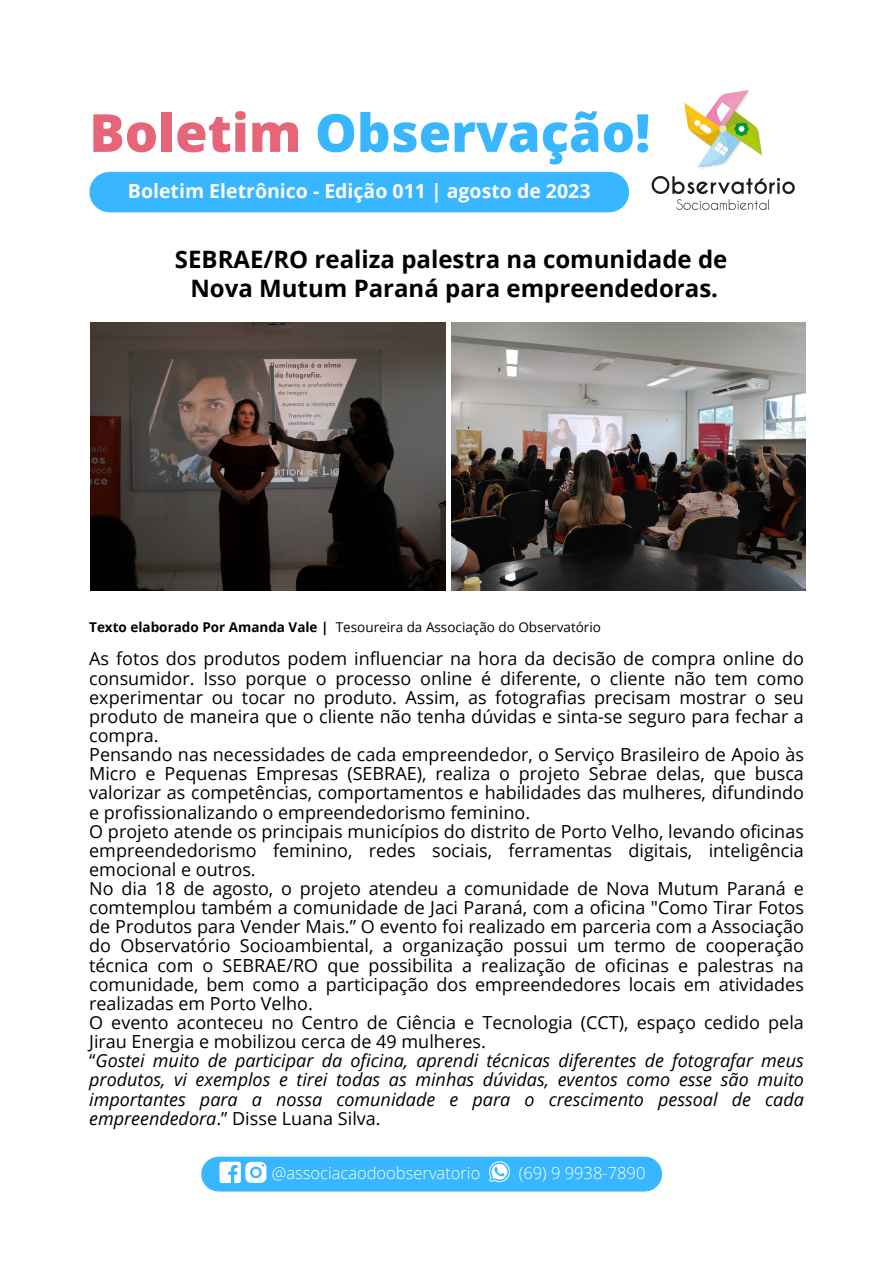
<style>
.page{position:relative;width:893px;height:1264px;background:#fff}
.page>*{position:absolute;margin:0;border:0;box-sizing:border-box;transform-origin:0 0}
.t1{font:800 52.5px "Open Sans";color:#38b6ff}
.t2{font:700 24px/29.2px "Open Sans";color:#000;text-align:center}
.t3{font:700 19.5px "Open Sans";color:#fff}
.t4{font:18px/19.2px "Open Sans";color:#000}
.t5{font:300 16.5px "Open Sans";color:#fff}
.t6{font:13.5px "Open Sans";color:#000}
.s1{color:#e76579}
.s2{font-weight:700}
.s3{font-style:italic}
</style>
<div class="page">
<div style="left:110px;top:172px;width:499px;height:40px;background:#38b6ff"></div>
<img style="left:651px;top:90px;width:144px;height:120px">
<div style="left:219px;top:1156px;width:425px;height:35px;background:#38b6ff"></div>
<svg style="left:219px;top:1161px;width:47px;height:22px"></svg>
<svg style="left:489px;top:1161px;width:21px;height:21px"></svg>
<img style="left:91px;top:322px;width:354px;height:268px">
<img style="left:451px;top:322px;width:354px;height:268px">
<h3 class="t1" style="left:89px;top:96px;width:562px"><span class="s1">Boletim</span> Observação!</h3>
<h2 class="t3" style="left:128px;top:177px;width:464px">Boletim Eletrônico - Edição 011 | agosto de 2023</h2>
<h1 class="t2" style="left:175px;top:244px;width:554px">SEBRAE/RO realiza palestra na comunidade de<br>Nova Mutum Paraná para empreendedoras.</h1>
<p class="t6" style="left:89px;top:618px;width:513px"><span class="s2">Texto elaborado Por Amanda Vale |</span> Tesoureira da Associação do Observatório</p>
<p class="t4" style="left:89px;top:649px;width:716px">As fotos dos produtos podem influenciar na hora da decisão de compra online do consumidor. Isso porque o processo online é diferente, o cliente não tem como experimentar ou tocar no produto. Assim, as fotografias precisam mostrar o seu produto de maneira que o cliente não tenha dúvidas e sinta-se seguro para fechar a compra.<br>Pensando nas necessidades de cada empreendedor, o Serviço Brasileiro de Apoio às Micro e Pequenas Empresas (SEBRAE), realiza o projeto Sebrae delas, que busca valorizar as competências, comportamentos e habilidades das mulheres, difundindo e profissionalizando o empreendedorismo feminino.<br>O projeto atende os principais municípios do distrito de Porto Velho, levando oficinas empreendedorismo feminino, redes sociais, ferramentas digitais, inteligência emocional e outros.<br>No dia 18 de agosto, o projeto atendeu a comunidade de Nova Mutum Paraná e comtemplou também a comunidade de Jaci Paraná, com a oficina "Como Tirar Fotos de Produtos para Vender Mais.” O evento foi realizado em parceria com a Associação do Observatório Socioambiental, a organização possui um termo de cooperação técnica com o SEBRAE/RO que possibilita a realização de oficinas e palestras na comunidade, bem como a participação dos empreendedores locais em atividades realizadas em Porto Velho.<br>O evento aconteceu no Centro de Ciência e Tecnologia (CCT), espaço cedido pela Jirau Energia e mobilizou cerca de 49 mulheres.<br>“<span class="s3">Gostei muito de participar da oficina, aprendi técnicas diferentes de fotografar meus produtos, vi exemplos e tirei todas as minhas dúvidas, eventos como esse são muito importantes para a nossa comunidade e para o crescimento pessoal de cada empreendedora</span>.” Disse Luana Silva.</p>
<p class="t5" style="left:272px;top:1160px;width:210px">@associacaodoobservatorio</p>
<h4 class="t5" style="left:519px;top:1160px;width:128px">(69) 9 9938-7890</h4>
</div>
